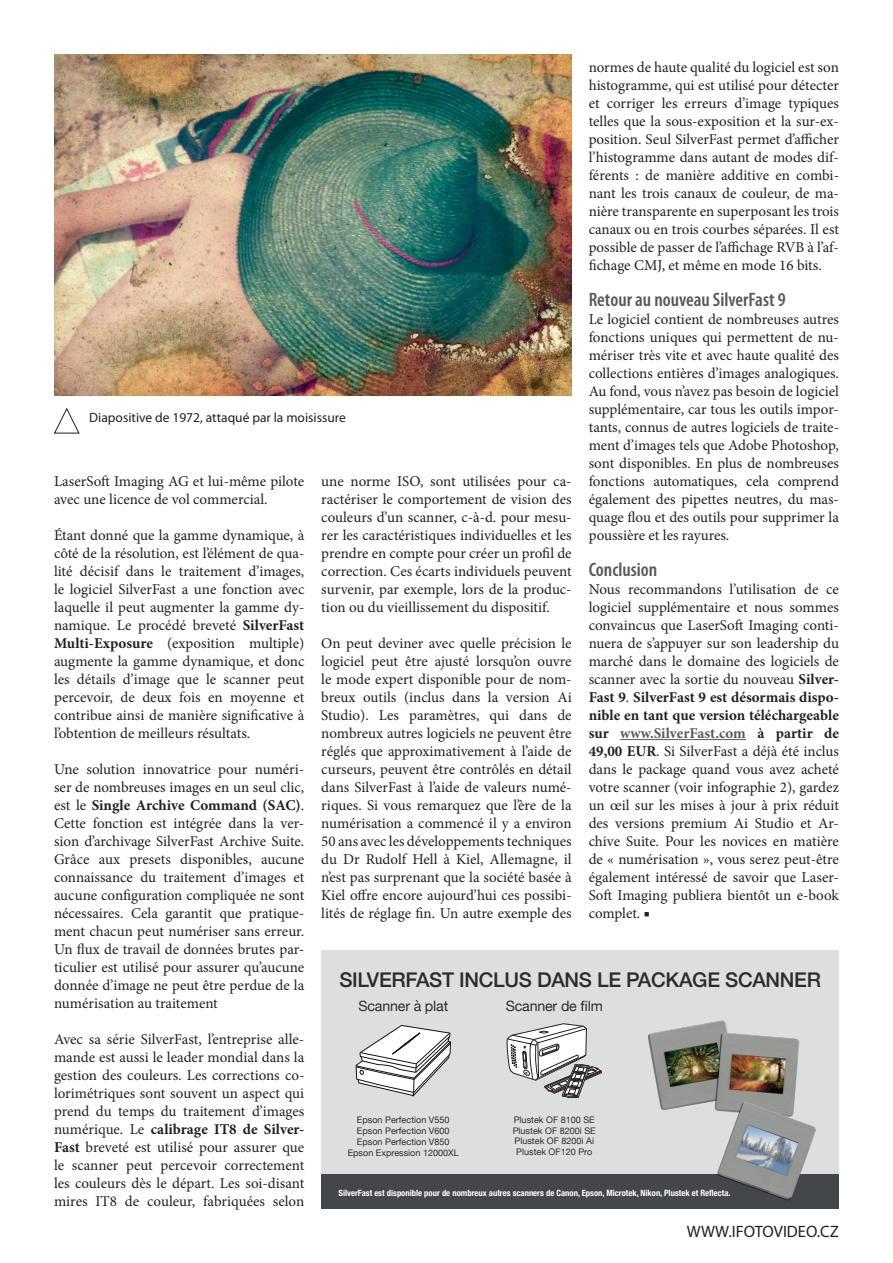
<style>
.page{position:relative;width:893px;height:1263px;background:#fff}
.page>*{position:absolute;margin:0;border:0;box-sizing:border-box;transform-origin:0 0}
.t1{font:500 20.25px "Helvetica Neue";letter-spacing:-.015em;color:#292d2f}
.t2{font:600 condensed 19.5px "Myriad Pro";color:#57585a}
.t3{font:16.5px "Myriad Pro";color:#231f20}
.t4{font:15px/18px "Minion Pro";color:#231f20;text-align:justify}
.t5{font:14.25px "Helvetica Neue";letter-spacing:-.01em;color:#292d2f}
.t6{font:13.5px "Myriad Pro";color:#231f20}
.t7{font:9px/10.8px "Helvetica Neue";color:#292d2f;text-align:center}
.t8{font:700 condensed 8.7px "Helvetica Neue";color:#fff}
.s1{font-weight:700}
.s2{font-weight:700;color:#57585a}
</style>
<div class="page">
<hr style="left:620px;top:739px;width:126px;height:1px;background:#57585a">
<div style="left:321px;top:950px;width:518px;height:259px;background:#dddede"></div>
<div style="left:321px;top:1174px;width:518px;height:35px;background:#444749"></div>
<svg style="left:356px;top:1025px;width:95px;height:71px"></svg>
<svg style="left:507px;top:1023px;width:95px;height:75px"></svg>
<img style="left:649px;top:1020px;width:79px;height:90px">
<img style="left:716px;top:1032px;width:84px;height:79px">
<img style="left:717px;top:1101px;width:99px;height:100px">
<svg style="left:54px;top:408px;width:26px;height:26px"></svg>
<img style="left:54px;top:54px;width:518px;height:341px">
<p class="t4" style="left:589px;top:58px;width:252px">normes de haute qualité du logiciel est son histogramme, qui est utilisé pour détecter et corriger les erreurs d’image typiques telles que la sous-exposition et la sur-ex&shy;position. Seul SilverFast permet d’afficher l’histogramme dans autant de modes dif&shy;férents : de manière additive en combi&shy;nant les trois canaux de couleur, de ma&shy;nière transparente en superposant les trois canaux ou en trois courbes séparées. Il est possible de passer de l’affichage RVB à l’af&shy;fichage CMJ, et même en mode 16 bits.</p>
<h2 class="t2" style="left:589px;top:288px;width:198px">Retour au nouveau SilverFast 9</h2>
<p class="t4" style="left:589px;top:310px;width:252px">Le logiciel contient de nombreuses autres fonctions uniques qui permettent de nu&shy;mériser très vite et avec haute qualité des collections entières d’images analogiques.<br>Au fond, vous n’avez pas besoin de logiciel supplémentaire, car tous les outils impor&shy;tants, connus de autres logiciels de traite&shy;ment d’images tels que Adobe Photoshop, sont disponibles. En plus de nombreuses fonctions automatiques, cela comprend également des pipettes neutres, du mas&shy;quage flou et des outils pour supprimer la poussière et les rayures.</p>
<h2 class="t2" style="left:589px;top:558px;width:70px">Conclusion</h2>
<p class="t4" style="left:589px;top:580px;width:252px">Nous recommandons l’utilisation de ce logiciel supplémentaire et nous sommes convaincus que LaserSoft Imaging conti&shy;nuera de s’appuyer sur son leadership du marché dans le domaine des logiciels de scanner avec la sortie du nouveau <span class="s1">Silver-Fast 9</span>. <span class="s1">SilverFast 9 est désormais dispo&shy;nible en tant que version téléchargeable sur</span> <span class="s2">www.SilverFast.com</span> <span class="s1">à partir de 49,00 EUR</span>. Si SilverFast a déjà été inclus dans le package quand vous avez acheté votre scanner (voir infographie 2), gardez un œil sur les mises à jour à prix réduit des versions premium Ai Studio et Ar&shy;chive Suite. Pour les novices en matière de « numérisation », vous serez peut-être également intéressé de savoir que Laser-Soft Imaging publiera bientôt un e-book complet. ■</p>
<p class="t6" style="left:89px;top:409px;width:258px">Diapositive de 1972, attaqué par la moisissure</p>
<p class="t4" style="left:54px;top:472px;width:252px">LaserSoft Imaging AG et lui-même pilote avec une licence de vol commercial.</p>
<p class="t4" style="left:54px;top:526px;width:252px">Étant donné que la gamme dynamique, à côté de la résolution, est l’élément de qua&shy;lité décisif dans le traitement d’images, le logiciel SilverFast a une fonction avec laquelle il peut augmenter la gamme dy&shy;namique. Le procédé breveté <span class="s1">SilverFast Multi-Exposure</span> (exposition multiple) augmente la gamme dynamique, et donc les détails d’image que le scanner peut percevoir, de deux fois en moyenne et contribue ainsi de manière significative à l’obtention de meilleurs résultats.</p>
<p class="t4" style="left:54px;top:760px;width:252px">Une solution innovatrice pour numéri&shy;ser de nombreuses images en un seul clic, est le <span class="s1">Single Archive Command (SAC)</span>.<br>Cette fonction est intégrée dans la ver&shy;sion d’archivage SilverFast Archive Suite.<br>Grâce aux presets disponibles, aucune connaissance du traitement d’images et aucune configuration compliquée ne sont nécessaires. Cela garantit que pratique&shy;ment chacun peut numériser sans erreur.<br>Un flux de travail de données brutes par&shy;ticulier est utilisé pour assurer qu’aucune donnée d’image ne peut être perdue de la numérisation au traitement</p>
<p class="t4" style="left:54px;top:1030px;width:252px">Avec sa série SilverFast, l’entreprise alle&shy;mande est aussi le leader mondial dans la gestion des couleurs. Les corrections co&shy;lorimétriques sont souvent un aspect qui prend du temps du traitement d’images numérique. Le <span class="s1">calibrage IT8 de Silver-Fast</span> breveté est utilisé pour assurer que le scanner peut percevoir correctement les couleurs dès le départ. Les soi-disant mires IT8 de couleur, fabriquées selon</p>
<p class="t4" style="left:321px;top:472px;width:252px">une norme ISO, sont utilisées pour ca&shy;ractériser le comportement de vision des couleurs d’un scanner, c-à-d. pour mesu&shy;rer les caractéristiques individuelles et les prendre en compte pour créer un profil de correction. Ces écarts individuels peuvent survenir, par exemple, lors de la produc&shy;tion ou du vieillissement du dispositif.</p>
<p class="t4" style="left:321px;top:634px;width:252px">On peut deviner avec quelle précision le logiciel peut être ajusté lorsqu’on ouvre le mode expert disponible pour de nom&shy;breux outils (inclus dans la version Ai Studio). Les paramètres, qui dans de nombreux autres logiciels ne peuvent être réglés que approximativement à l’aide de curseurs, peuvent être contrôlés en détail dans SilverFast à l’aide de valeurs numé&shy;riques. Si vous remarquez que l’ère de la numérisation a commencé il y a environ 50 ans avec les développements techniques du Dr Rudolf Hell à Kiel, Allemagne, il n’est pas surprenant que la société basée à Kiel offre encore aujourd’hui ces possibi&shy;lités de réglage fin. Un autre exemple des</p>
<h1 class="t1" style="left:339px;top:964px;width:483px">SILVERFAST INCLUS DANS LE PACKAGE SCANNER</h1>
<p class="t5" style="left:358px;top:996px;width:91px">Scanner à plat</p>
<p class="t5" style="left:506px;top:996px;width:99px">Scanner de film</p>
<p class="t7" style="left:513px;top:1114px;width:85px">Plustek OF 8100 SE<br>Plustek OF 8200i SE<br>Plustek OF 8200i Ai<br>Plustek OF120 Pro</p>
<p class="t8" style="left:339px;top:1185px;width:393px">SilverFast est disponible pour de nombreux autres scanners de Canon, Epson, Microtek, Nikon, Plustek et Reflecta.</p>
<p class="t7" style="left:348px;top:1115px;width:113px">Epson Perfection V550<br>Epson Perfection V600<br>Epson Perfection V850<br>Epson Expression 12000XL</p>
<p class="t3" style="left:687px;top:1221px;width:154px">WWW.IFOTOVIDEO.CZ</p>
</div>
